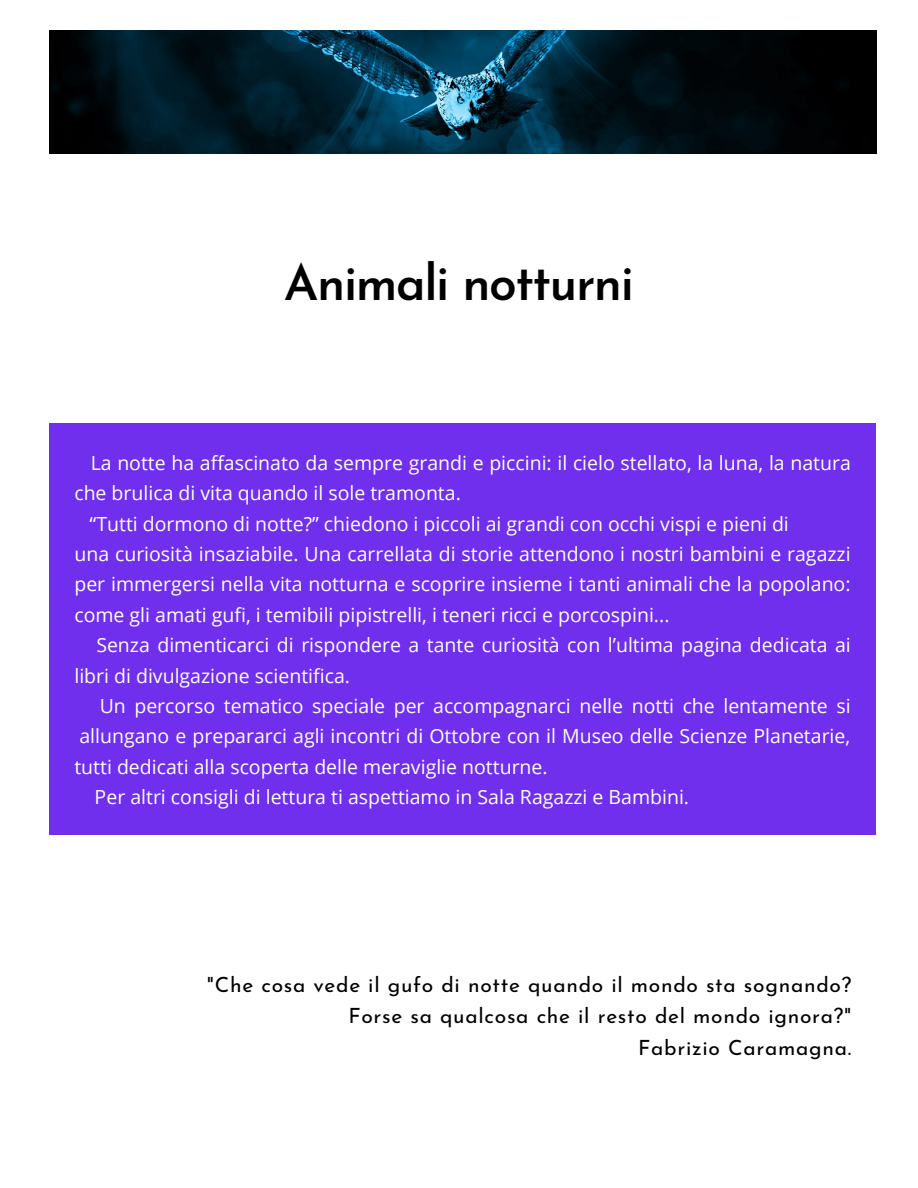
<style>
.page{position:relative;width:918px;height:1188px;background:#fff}
.page>*{position:absolute;margin:0;border:0;box-sizing:border-box;transform-origin:0 0}
.t1{font:600 49.8px "Josefin Sans";letter-spacing:-.03em;color:#000}
.t2{font:21px/31.5px "Josefin Sans";letter-spacing:.035em;color:#000;text-align:right}
.t3{font:19.5px "Open Sans";color:#fff}
</style>
<div class="page">
<img style="left:49px;top:30px;width:827px;height:124px">
<div style="left:49px;top:424px;width:827px;height:411px;background:#6f2fed"></div>
<h1 class="t1" style="left:284px;top:263px;width:352px">Animali notturni</h1>
<p class="t3" style="left:91px;top:449px;width:762px">La notte ha affascinato da sempre grandi e piccini: il cielo stellato, la luna, la natura</p>
<p class="t3" style="left:74px;top:479px;width:388px">che brulica di vita quando il sole tramonta.</p>
<p class="t3" style="left:90px;top:510px;width:701px">“Tutti dormono di notte?” chiedono i piccoli ai grandi con occhi vispi e pieni di</p>
<p class="t3" style="left:74px;top:540px;width:778px">una curiosità insaziabile. Una carrellata di storie attendono i nostri bambini e ragazzi</p>
<p class="t3" style="left:74px;top:571px;width:778px">per immergersi nella vita notturna e scoprire insieme i tanti animali che la popolano:</p>
<p class="t3" style="left:74px;top:601px;width:597px">come gli amati gufi, i temibili pipistrelli, i teneri ricci e porcospini...</p>
<p class="t3" style="left:96px;top:631px;width:756px">Senza dimenticarci di rispondere a tante curiosità con l’ultima pagina dedicata ai</p>
<p class="t3" style="left:74px;top:662px;width:277px">libri di divulgazione scientifica.</p>
<p class="t3" style="left:100px;top:692px;width:752px">Un percorso tematico speciale per accompagnarci nelle notti che lentamente si</p>
<p class="t3" style="left:79px;top:722px;width:772px">allungano e prepararci agli incontri di Ottobre con il Museo delle Scienze Planetarie,</p>
<p class="t3" style="left:74px;top:753px;width:475px">tutti dedicati alla scoperta delle meraviglie notturne.</p>
<p class="t3" style="left:95px;top:783px;width:596px">Per altri consigli di lettura ti aspettiamo in Sala Ragazzi e Bambini.</p>
<p class="t2" style="left:207px;top:971px;width:646px">"Che cosa vede il gufo di notte quando il mondo sta sognando?<br>Forse sa qualcosa che il resto del mondo ignora?"<br>Fabrizio Caramagna.</p>
</div>
